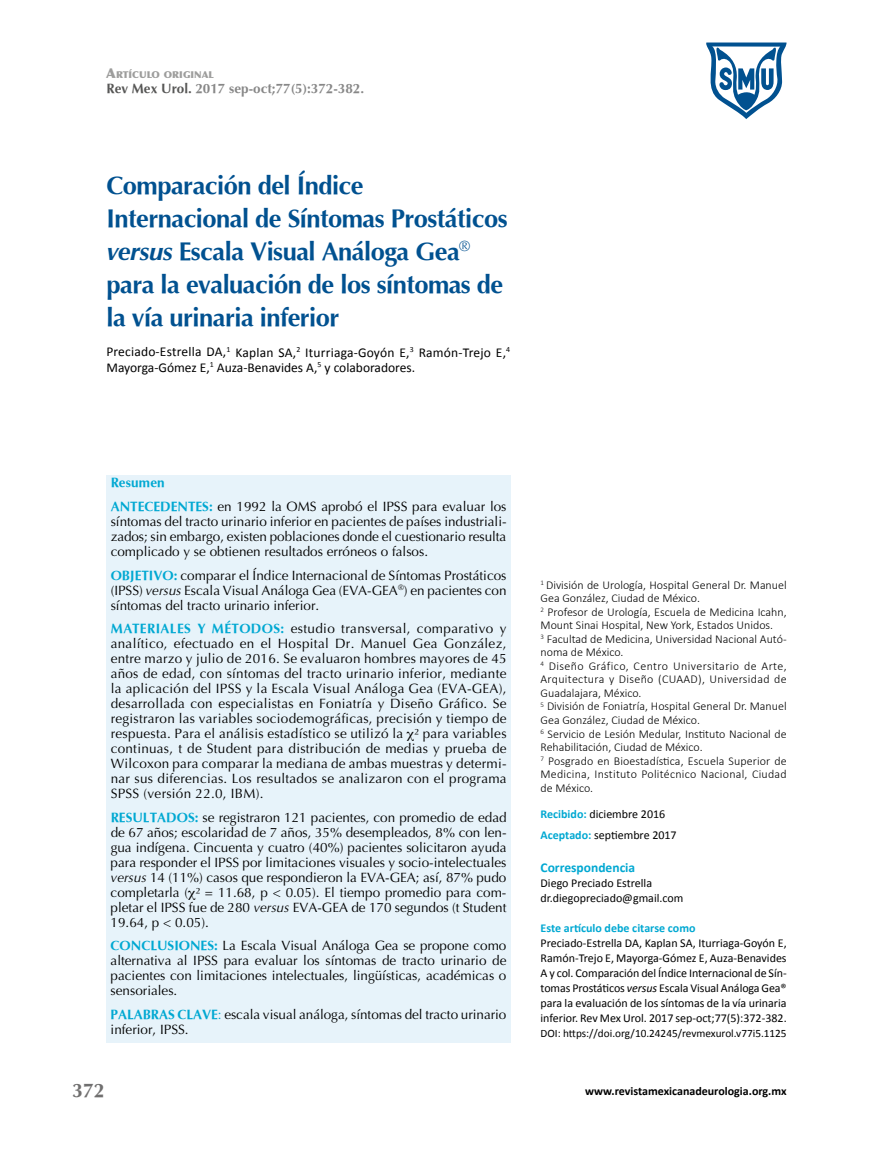
<style>
.page{position:relative;width:893px;height:1149px;background:#fff}
.page>*{position:absolute;margin:0;border:0;box-sizing:border-box;transform-origin:0 0}
.t1{font:700 25.5px/33px "Optima";letter-spacing:-.02em;color:#015190}
.t2{font:700 19.5px "Optima";color:#706f6f}
.t3{font:13.5px/15px "Optima";color:#000;text-align:justify}
.t4{font:13.5px/15px "Calibri";color:#000}
.t5{font:700 13.5px "Optima";color:#878787}
.t6{font:700 13.5px "Calibri";color:#00a8d2}
.t7{font:300 12px/13.5px "Calibri";color:#000}
.t8{font:12px/15px "Calibri";color:#000}
.t9{font:700 12px "Calibri";color:#000}
.t10{font:700 12px "Calibri";color:#00a8d2}
.t11{font:11.25px "Calibri";color:#000}
.t12{font:900 9.45px "Optima";color:#9d9d9c}
.s1{font-size:13.5px}
.s2{color:#575756}
.s3{font-style:italic}
.s4{font-weight:700;color:#00a8d2}
.s5{color:#00a8d2}
</style>
<div class="page">
<svg style="left:706px;top:42px;width:81px;height:77px"></svg>
<div style="left:106px;top:475px;width:405px;height:567px;background:#e7f3fa"></div>
<p class="t12" style="left:106px;top:69px;width:109px"><span class="s1">A</span>RTÍCULO ORIGINAL</p>
<p class="t5" style="left:106px;top:81px;width:259px"><span class="s2">Rev Mex Urol.</span> 2017 sep-oct;77(5):372-382.</p>
<h1 class="t1" style="left:106px;top:169px;width:403px">Comparación del Índice<br>Internacional de Síntomas Prostáticos <span class="s3">versus</span> Escala Visual Análoga Gea<sup>® </sup>para la evaluación de los síntomas de la vía urinaria inferior</h1>
<p class="t4" style="left:106px;top:344px;width:405px">Preciado-Estrella DA,<sup>1</sup> Kaplan SA,<sup>2</sup> Iturriaga-Goyón E,<sup>3</sup> Ramón-Trejo E,<sup>4<br></sup>Mayorga-Gómez E,<sup>1</sup> Auza-Benavides A,<sup>5</sup> y colaboradores.</p>
<p class="t3" style="left:111px;top:471px;width:397px;line-height:23.5px"><span class="s4">Resumen<br>ANTECEDENTES:</span> en 1992 la OMS aprobó el IPSS para evaluar los</p>
<p class="t3" style="left:111px;top:514px;width:397px">síntomas del tracto urinario inferior en pacientes de países industriali&shy;zados; sin embargo, existen poblaciones donde el cuestionario resulta complicado y se obtienen resultados erróneos o falsos.</p>
<p class="t3" style="left:111px;top:567px;width:397px"><span class="s4">OBJETIVO:</span> comparar el Índice Internacional de Síntomas Prostáticos (IPSS) <span class="s3">versus</span> Escala Visual Análoga Gea (EVA-GEA<sup>®</sup>) en pacientes con síntomas del tracto urinario inferior.</p>
<p class="t3" style="left:111px;top:621px;width:397px"><span class="s4">MATERIALES Y MÉTODOS:</span> estudio transversal, comparativo y analítico, efectuado en el Hospital Dr. Manuel Gea González, entre marzo y julio de 2016. Se evaluaron hombres mayores de 45 años de edad, con síntomas del tracto urinario inferior, mediante la aplicación del IPSS y la Escala Visual Análoga Gea (EVA-GEA), desarrollada con especialistas en Foniatría y Diseño Gráfico. Se registraron las variables sociodemográficas, precisión y tiempo de respuesta. Para el análisis estadístico se utilizó la ² para variables continuas, t de Student para distribución de medias y prueba de Wilcoxon para comparar la mediana de ambas muestras y determi&shy;nar sus diferencias. Los resultados se analizaron con el programa SPSS (versión 22.0, IBM).</p>
<p class="t3" style="left:111px;top:809px;width:397px"><span class="s4">RESULTADOS:</span> se registraron 121 pacientes, con promedio de edad de 67 años; escolaridad de 7 años, 35% desempleados, 8% con len&shy;gua indígena. Cincuenta y cuatro (40%) pacientes solicitaron ayuda para responder el IPSS por limitaciones visuales y socio-intelectuales <span class="s3">versus</span> 14 (11%) casos que respondieron la EVA-GEA; así, 87% pudo completarla ( ² = 11.68, p &lt; 0.05). El tiempo promedio para com&shy;pletar el IPSS fue de 280 <span class="s3">versus</span> EVA-GEA de 170 segundos (t Student 19.64, p &lt; 0.05).</p>
<p class="t3" style="left:111px;top:938px;width:397px"><span class="s4">CONCLUSIONES:</span> La Escala Visual Análoga Gea se propone como alternativa al IPSS para evaluar los síntomas de tracto urinario de pacientes con limitaciones intelectuales, lingüísticas, académicas o sensoriales.</p>
<p class="t3" style="left:111px;top:1006px;width:397px"><span class="s4">PALABRAS CLAVE</span><span class="s5">:</span> escala visual análoga, síntomas del tracto urinario inferior, IPSS.</p>
<p class="t7" style="left:541px;top:578px;width:248px"><sup>1</sup> División de Urología, Hospital General Dr. Manuel Gea González, Ciudad de México.<br><sup>2</sup> Profesor de Urología, Escuela de Medicina Icahn, Mount Sinai Hospital, New York, Estados Unidos.<br><sup>3</sup> Facultad de Medicina, Universidad Nacional Autó&shy;noma de México.<br><sup>4</sup> Diseño Gráfico, Centro Universitario de Arte, Arquitectura y Diseño (CUAAD), Universidad de Guadalajara, México.<br><sup>5</sup> División de Foniatría, Hospital General Dr. Manuel Gea González, Ciudad de México.<br><sup>6</sup> Servicio de Lesión Medular, Instituto Nacional de Rehabilitación, Ciudad de México.<br><sup>7</sup> Posgrado en Bioestadística, Escuela Superior de Medicina, Instituto Politécnico Nacional, Ciudad de México.</p>
<p class="t8" style="left:541px;top:803px;width:138px;line-height:21px"><span class="s4">Recibido:</span> diciembre 2016<br><span class="s4">Aceptado:</span> septiembre 2017</p>
<p class="t6" style="left:541px;top:858px;width:96px">Correspondencia</p>
<p class="t8" style="left:541px;top:874px;width:144px">Diego Preciado Estrella dr.diegopreciado@gmail.com</p>
<p class="t10" style="left:541px;top:919px;width:156px">Este artículo debe citarse como</p>
<p class="t8" style="left:541px;top:934px;width:248px;text-align:justify">Preciado-Estrella DA, Kaplan SA, Iturriaga-Goyón E, Ramón-Trejo E, Mayorga-Gómez E, Auza-Benavides A y col. Comparación del Índice Internacional de Sín&shy;tomas Prostáticos <span class="s3">versus</span> Escala Visual Análoga Gea® para la evaluación de los síntomas de la vía urinaria inferior. Rev Mex Urol. 2017 sep-oct;77(5):372-382.</p>
<p class="t11" style="left:541px;top:1025px;width:248px">DOI: https://doi.org/10.24245/revmexurol.v77i5.1125</p>
<h2 class="t2" style="left:72px;top:1079px;width:34px">372</h2>
<p class="t9" style="left:585px;top:1082px;width:203px">www.revistamexicanadeurologia.org.mx</p>
</div>
